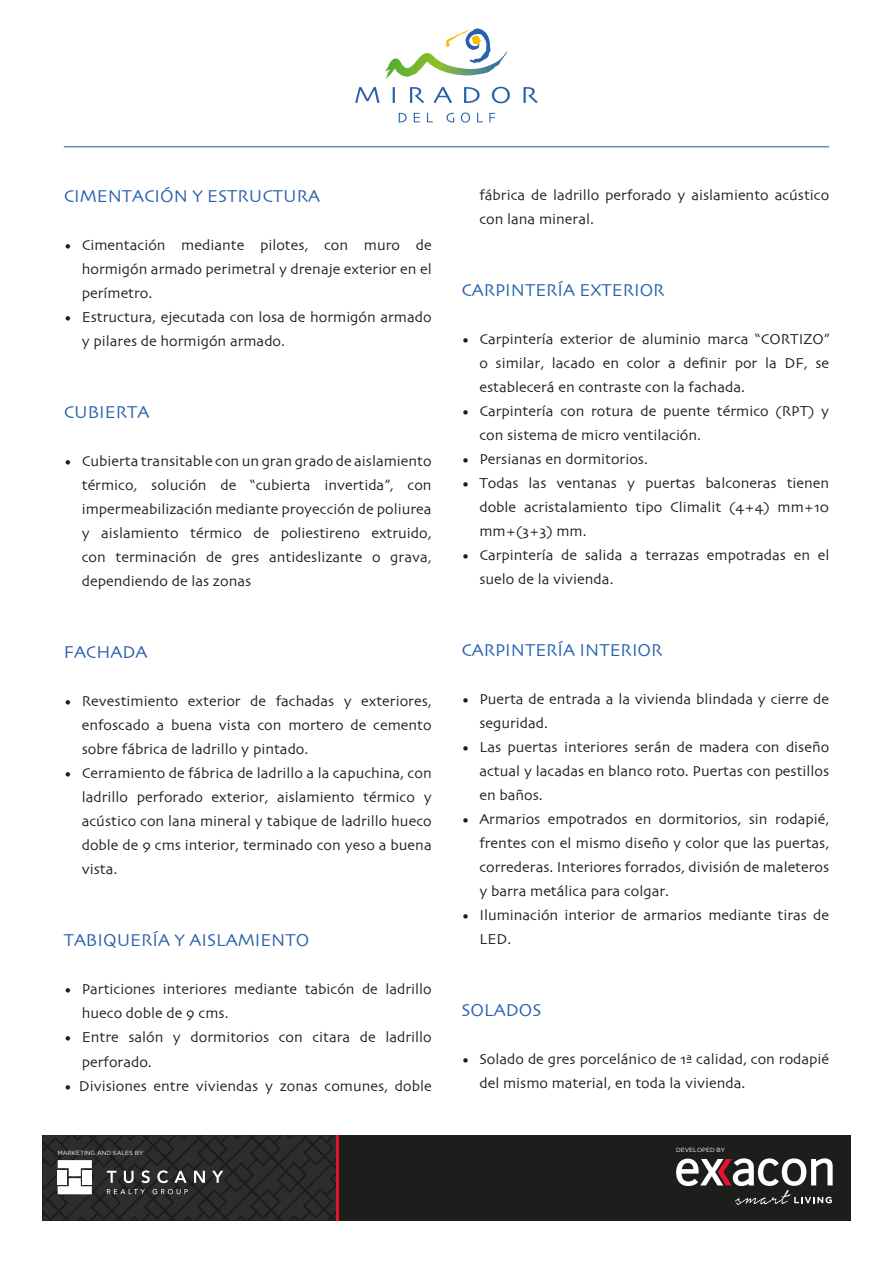
<style>
.page{position:relative;width:893px;height:1263px;background:#fff}
.page>*{position:absolute;margin:0;border:0;box-sizing:border-box;transform-origin:0 0}
.t1{font:18px "Skia";color:#2760ab}
.t2{font:15px/24px "Skia";color:#1d1d1b}
.t3{font:6px "Gotham";color:#fff}
</style>
<div class="page">
<svg style="left:43px;top:1135px;width:293px;height:85px;background:#353533"></svg>
<div style="left:58px;top:1170px;width:9px;height:14px;background:#fff"></div>
<div style="left:336px;top:1135px;width:514px;height:85px;background:#1d1d1b"></div>
<hr style="left:336px;top:1135px;width:2px;height:85px;background:#e4142c">
<svg style="left:676px;top:1158px;width:157px;height:47px"></svg>
<hr style="left:64px;top:146px;width:765px;height:1px;background:#6a85c3">
<svg style="left:385px;top:28px;width:122px;height:51px"></svg>
<svg style="left:355px;top:87px;width:183px;height:16px"></svg>
<svg style="left:399px;top:113px;width:96px;height:10px"></svg>
<p class="t1" style="left:64px;top:186px;width:258px">CIMENTACIÓN Y ESTRUCTURA</p>
<p class="t2" style="left:82px;top:234px;width:351px;text-align:justify;text-indent:-18px">• Cimentación mediante pilotes, con muro de hormigón armado perimetral y drenaje exterior en el perímetro.</p>
<p class="t2" style="left:82px;top:306px;width:351px;text-indent:-18px">• Estructura, ejecutada con losa de hormigón armado y pilares de hormigón armado.</p>
<p class="t1" style="left:64px;top:402px;width:87px">CUBIERTA</p>
<p class="t2" style="left:82px;top:450px;width:351px;text-align:justify;text-indent:-18px">• Cubierta transitable con un gran grado de aislamiento térmico, solución de “cubierta invertida”, con impermeabilización mediante proyección de poliurea y aislamiento térmico de poliestireno extruido, con terminación de gres antideslizante o grava, dependiendo de las zonas</p>
<p class="t1" style="left:64px;top:642px;width:85px">FACHADA</p>
<p class="t2" style="left:82px;top:690px;width:351px;text-align:justify;text-indent:-18px">• Revestimiento exterior de fachadas y exteriores, enfoscado a buena vista con mortero de cemento sobre fábrica de ladrillo y pintado.</p>
<p class="t2" style="left:82px;top:762px;width:351px;text-align:justify;text-indent:-18px">• Cerramiento de fábrica de ladrillo a la capuchina, con ladrillo perforado exterior, aislamiento térmico y acústico con lana mineral y tabique de ladrillo hueco doble de 9 cms interior, terminado con yeso a buena vista.</p>
<p class="t1" style="left:64px;top:930px;width:247px">TABIQUERÍA Y AISLAMIENTO</p>
<p class="t2" style="left:82px;top:978px;width:351px;text-indent:-18px">• Particiones interiores mediante tabicón de ladrillo hueco doble de 9 cms.</p>
<p class="t2" style="left:82px;top:1026px;width:351px;text-indent:-18px">• Entre salón y dormitorios con citara de ladrillo perforado.</p>
<p class="t2" style="left:64px;top:1074px;width:369px">• Divisiones entre viviendas y zonas comunes, doble</p>
<p class="t3" style="left:58px;top:1149px;width:87px">MARKETING AND SALES BY</p>
<p class="t2" style="left:479px;top:184px;width:351px">fábrica de ladrillo perforado y aislamiento acústico con lana mineral.</p>
<p class="t1" style="left:461px;top:279px;width:205px">CARPINTERÍA EXTERIOR</p>
<p class="t2" style="left:479px;top:328px;width:351px;text-align:justify;text-indent:-18px">• Carpintería exterior de aluminio marca “CORTIZO” o similar, lacado en color a definir por la DF, se establecerá en contraste con la fachada.</p>
<p class="t2" style="left:479px;top:400px;width:351px;text-indent:-18px">• Carpintería con rotura de puente térmico (RPT) y con sistema de micro ventilación.</p>
<p class="t2" style="left:461px;top:448px;width:188px">• Persianas en dormitorios.</p>
<p class="t2" style="left:479px;top:472px;width:351px;text-align:justify;text-indent:-18px">• Todas las ventanas y puertas balconeras tienen doble acristalamiento tipo Climalit (4+4) mm+10 mm+(3+3) mm.</p>
<p class="t2" style="left:479px;top:544px;width:351px;text-indent:-18px">• Carpintería de salida a terrazas empotradas en el suelo de la vivienda.</p>
<p class="t1" style="left:461px;top:639px;width:203px">CARPINTERÍA INTERIOR</p>
<p class="t2" style="left:479px;top:688px;width:351px;text-indent:-18px">• Puerta de entrada a la vivienda blindada y cierre de seguridad.</p>
<p class="t2" style="left:479px;top:736px;width:351px;text-align:justify;text-indent:-18px">• Las puertas interiores serán de madera con diseño actual y lacadas en blanco roto. Puertas con pestillos en baños.</p>
<p class="t2" style="left:479px;top:808px;width:351px;text-align:justify;text-indent:-18px">• Armarios empotrados en dormitorios, sin rodapié, frentes con el mismo diseño y color que las puertas, correderas. Interiores forrados, división de maleteros y barra metálica para colgar.</p>
<p class="t2" style="left:479px;top:904px;width:351px;text-indent:-18px">• Iluminación interior de armarios mediante tiras de<br>LED.</p>
<p class="t1" style="left:461px;top:999px;width:82px">SOLADOS</p>
<p class="t2" style="left:479px;top:1048px;width:351px;text-indent:-18px">• Solado de gres porcelánico de 1ª calidad, con rodapié del mismo material, en toda la vivienda.</p>
<p class="t3" style="left:676px;top:1146px;width:51px">DEVELOPED BY</p>
</div>
